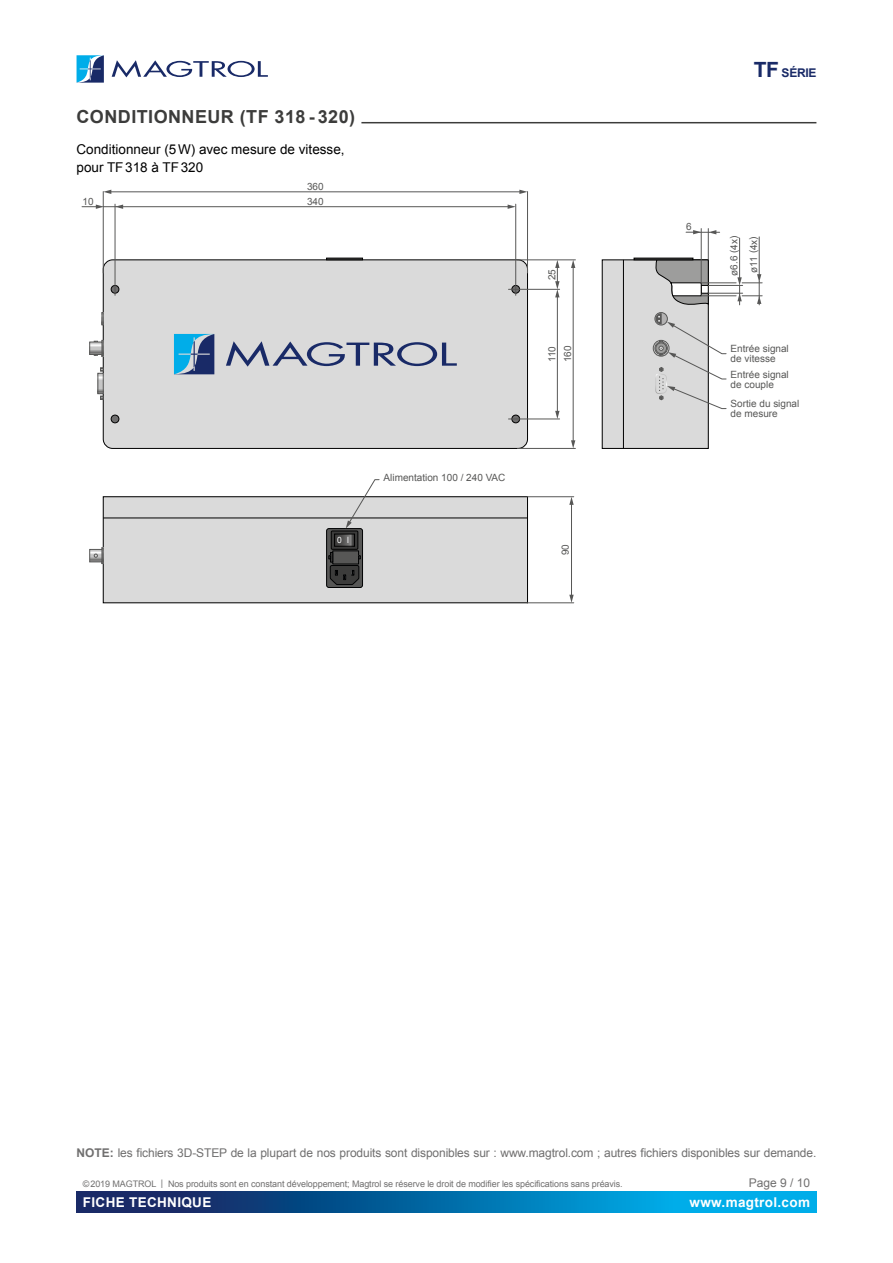
<style>
.page{position:relative;width:893px;height:1263px;background:#fff}
.page>*{position:absolute;margin:0;border:0;box-sizing:border-box;transform-origin:0 0}
.t1{font:700 18px "Arial";letter-spacing:.025em;color:#3c3c3b}
.TEXT{font:13.5px "Arial";color:#000}
.t2{font:700 13.5px "Arial";letter-spacing:.025em;color:#fff}
.NOTES{font:12px "Arial";letter-spacing:-.01em;color:#706f6f}
.t3{font:700 12px "Arial";letter-spacing:-.025em;color:#192a67}
.t4{font:10.05px/10.1px "Arial";color:#575756}
.t5{font:9px "Arial";letter-spacing:-.01em;color:#706f6f}
.t6{font:8.7px "Arial";color:#fff}
.s1{font-size:21px}
.s2{font-weight:700}
</style>
<div class="page">
<svg style="left:77px;top:1191px;width:739px;height:21px;background:#066ca8"></svg>
<svg style="left:112px;top:60px;width:156px;height:17px"></svg>
<svg style="left:77px;top:55px;width:27px;height:28px"></svg>
<hr style="left:361px;top:122px;width:455px;height:1px;background:#3c3c3b">
<div style="left:103px;top:260px;width:424px;height:188px;background:#dadada;border-radius:9px"></div>
<div style="left:103px;top:260px;width:425px;height:189px;border:1px solid #000;border-radius:9px"></div>
<div style="left:103px;top:497px;width:424px;height:106px;background:#dadada"></div>
<div style="left:103px;top:496px;width:425px;height:107px;border:1px solid #000"></div>
<div style="left:602px;top:260px;width:106px;height:188px;background:#dadada"></div>
<div style="left:602px;top:260px;width:106px;height:189px;border:1px solid #000"></div>
<hr style="left:623px;top:260px;width:1px;height:188px;background:#000">
<div style="left:111px;top:285px;width:8px;height:8px;background:#706f6f;border-radius:50%"></div>
<div style="left:111px;top:285px;width:8px;height:8px;border:1px solid #000;border-radius:50%"></div>
<div style="left:512px;top:285px;width:8px;height:8px;background:#706f6f;border-radius:50%"></div>
<div style="left:512px;top:285px;width:8px;height:8px;border:1px solid #000;border-radius:50%"></div>
<div style="left:111px;top:415px;width:8px;height:8px;background:#706f6f;border-radius:50%"></div>
<div style="left:111px;top:415px;width:8px;height:8px;border:1px solid #000;border-radius:50%"></div>
<svg style="left:512px;top:415px;width:8px;height:8px"></svg>
<div style="left:512px;top:415px;width:8px;height:8px;border:1px solid #000;border-radius:50%"></div>
<div style="left:89px;top:549px;width:13px;height:13px;border:1px solid #575756"></div>
<svg style="left:90px;top:547px;width:13px;height:17px"></svg>
<svg style="left:327px;top:529px;width:36px;height:58px"></svg>
<div style="left:326px;top:528px;width:37px;height:60px;border:1px solid #010203;border-radius:2px"></div>
<div style="left:333px;top:551px;width:26px;height:13px;border:1px solid #010203"></div>
<svg style="left:329px;top:552px;width:32px;height:33px"></svg>
<svg style="left:331px;top:531px;width:27px;height:18px"></svg>
<div style="left:331px;top:531px;width:27px;height:18px;border:1px solid #000"></div>
<svg style="left:336px;top:536px;width:17px;height:8px"></svg>
<div style="left:334px;top:534px;width:21px;height:12px;border:1px solid #000"></div>
<svg style="left:100px;top:375px;width:1px;height:17px"></svg>
<div style="left:98px;top:373px;width:5px;height:21px;border:1px solid #575756"></div>
<svg style="left:100px;top:396px;width:3px;height:4px"></svg>
<div style="left:653px;top:340px;width:16px;height:16px;border:1px solid #575756;border-radius:50%"></div>
<div style="left:655px;top:312px;width:13px;height:13px;border:1px solid #575756;border-radius:50%"></div>
<svg style="left:90px;top:340px;width:13px;height:16px"></svg>
<div style="left:89px;top:342px;width:13px;height:13px;border:1px solid #575756"></div>
<svg style="left:653px;top:259px;width:56px;height:48px"></svg>
<svg style="left:102px;top:312px;width:1px;height:13px"></svg>
<div style="left:326px;top:258px;width:37px;height:2px;border:1px solid #000"></div>
<div style="left:634px;top:258px;width:59px;height:2px;border:1px solid #000"></div>
<hr style="left:103px;top:518px;width:424px;height:1px;background:#000">
<svg style="left:226px;top:341px;width:231px;height:26px"></svg>
<svg style="left:174px;top:334px;width:40px;height:40px;background:#317fb0"></svg>
<hr style="left:103px;top:192px;width:1px;height:81px;background:#575756">
<hr style="left:527px;top:192px;width:1px;height:81px;background:#575756">
<hr style="left:115px;top:204px;width:1px;height:91px;background:#575756">
<hr style="left:515px;top:204px;width:1px;height:91px;background:#575756">
<hr style="left:110px;top:192px;width:411px;height:1px;background:#575756">
<svg style="left:103px;top:190px;width:8px;height:4px"></svg>
<svg style="left:519px;top:190px;width:8px;height:4px"></svg>
<hr style="left:122px;top:206px;width:387px;height:1px;background:#575756">
<svg style="left:82px;top:205px;width:41px;height:4px"></svg>
<svg style="left:508px;top:205px;width:8px;height:4px"></svg>
<hr style="left:708px;top:293px;width:35px;height:1px;background:#575756">
<hr style="left:701px;top:296px;width:35px;height:1px;background:#575756">
<hr style="left:708px;top:285px;width:35px;height:1px;background:#575756">
<hr style="left:701px;top:283px;width:35px;height:1px;background:#575756">
<hr style="left:739px;top:238px;width:1px;height:41px;background:#575756">
<hr style="left:527px;top:602px;width:47px;height:1px;background:#575756">
<hr style="left:527px;top:496px;width:47px;height:1px;background:#575756">
<hr style="left:571px;top:503px;width:1px;height:93px;background:#575756">
<svg style="left:569px;top:595px;width:5px;height:8px"></svg>
<svg style="left:569px;top:497px;width:5px;height:8px"></svg>
<hr style="left:517px;top:448px;width:58px;height:1px;background:#575756">
<hr style="left:508px;top:419px;width:52px;height:1px;background:#575756">
<hr style="left:508px;top:289px;width:52px;height:1px;background:#575756">
<hr style="left:517px;top:260px;width:58px;height:1px;background:#575756">
<hr style="left:573px;top:266px;width:1px;height:176px;background:#575756">
<svg style="left:571px;top:440px;width:4px;height:8px"></svg>
<svg style="left:571px;top:260px;width:4px;height:8px"></svg>
<hr style="left:557px;top:296px;width:1px;height:116px;background:#575756">
<svg style="left:555px;top:411px;width:4px;height:8px"></svg>
<svg style="left:555px;top:260px;width:4px;height:37px"></svg>
<svg style="left:346px;top:479px;width:33px;height:49px"></svg>
<svg style="left:655px;top:313px;width:71px;height:96px"></svg>
<hr style="left:701px;top:229px;width:1px;height:54px;background:#575756">
<hr style="left:708px;top:229px;width:1px;height:31px;background:#575756">
<svg style="left:686px;top:230px;width:34px;height:4px"></svg>
<hr style="left:759px;top:237px;width:1px;height:39px;background:#575756">
<svg style="left:737px;top:274px;width:25px;height:31px"></svg>
<h2 class="t1" style="left:77px;top:105px;width:280px">CONDITIONNEUR (TF 318 - 320)</h2>
<p class="TEXT" style="left:77px;top:141px;width:270px">Conditionneur (5W) avec mesure de vitesse,</p>
<p class="TEXT" style="left:77px;top:159px;width:128px">pour TF318 à TF320</p>
<p class="t4" style="left:307px;top:181px;width:18px">360</p>
<p class="t4" style="left:82px;top:197px;width:13px">10</p>
<p class="t4" style="left:307px;top:196px;width:18px">340</p>
<p class="t4" style="left:547px;top:280px;width:13px;rotate:-90deg">25</p>
<p class="t4" style="left:544px;top:362px;width:18px;line-height:15.8px;rotate:-90deg">110<br>160</p>
<p class="t6" style="left:337px;top:534px;width:14px">0 l</p>
<p class="t4" style="left:384px;top:473px;width:123px">Alimentation 100 / 240 VAC</p>
<p class="t4" style="left:560px;top:555px;width:13px;rotate:-90deg">90</p>
<p class="t3" style="left:754px;top:64px;width:64px"><span class="s1">TF</span> SÉRIE</p>
<p class="t4" style="left:686px;top:222px;width:7px">6</p>
<p class="t4" style="left:729px;top:276px;width:41px;rotate:-90deg">ø6.6 (4x)</p>
<p class="t4" style="left:749px;top:273px;width:38px;rotate:-90deg">ø11 (4x)</p>
<p class="t4" style="left:731px;top:344px;width:60px">Entrée signal de vitesse</p>
<p class="t4" style="left:731px;top:369px;width:60px">Entrée signal de couple</p>
<p class="t4" style="left:731px;top:399px;width:70px">Sortie du signal de mesure</p>
<p class="NOTES" style="left:77px;top:1144px;width:741px"><span class="s2">NOTE:</span> les fichiers 3D-STEP de la plupart de nos produits sont disponibles sur : www.magtrol.com ; autres fichiers disponibles sur demande.</p>
<p class="t5" style="left:83px;top:1178px;width:541px">©2019 MAGTROL | Nos produits sont en constant développement; Magtrol se réserve le droit de modifier les spécifications sans préavis.</p>
<p class="NOTES" style="left:749px;top:1175px;width:63px">Page 9 / 10</p>
<p class="t2" style="left:83px;top:1193px;width:130px">FICHE TECHNIQUE</p>
<p class="t2" style="left:690px;top:1193px;width:122px">www.magtrol.com</p>
</div>
